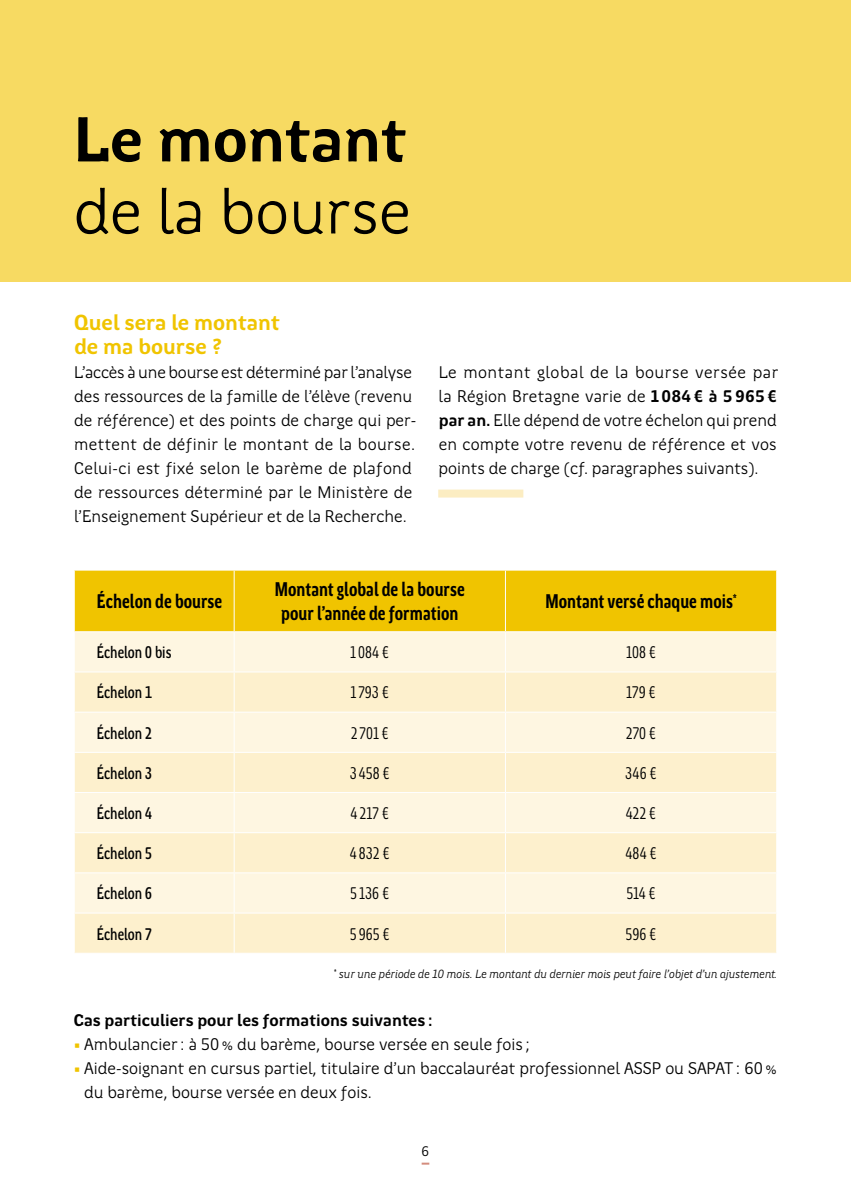
<style>
.page{position:relative;width:851px;height:1191px;background:#fff}
.page>*{position:absolute;margin:0;border:0;box-sizing:border-box;transform-origin:0 0}
.t1{font:64px "Region Bretagne New";color:#000}
.t2{font:700 64px "Region Bretagne New";color:#000}
.t3{font:700 22px/24px "Region Bretagne New";color:#f0c400}
.t4{font:700 20px/24px "Region Bretagne Cond New";color:#000;text-align:center}
.t5{font:17px/24px "Region Bretagne New";color:#000}
.t6{font:17px "Region Bretagne Cond New";letter-spacing:.01em;color:#000}
.t7{font:500 17px "Region Bretagne Cond New";color:#000}
.t8{font:700 17px "Region Bretagne New";color:#000}
.t9{font:14px "Region Bretagne New";color:#000}
.t10{font:italic 12px "Region Bretagne New";color:#000}
.s1{font-weight:700}
.s2{color:#f0c400}
</style>
<div class="page">
<svg style="left:421px;top:1162px;width:8px;height:2px"></svg>
<div style="left:0;top:0;width:850px;height:281px;background:#f7da62"></div>
<div style="left:438px;top:489px;width:85px;height:8px;background:#fcedc2"></div>
<div style="left:75px;top:570px;width:701px;height:61px;background:#f0c400"></div>
<div style="left:75px;top:632px;width:701px;height:39px;background:#fef6e1"></div>
<svg style="left:75px;top:672px;width:701px;height:280px;background:#fdf2d5"></svg>
<hr style="left:234px;top:570px;width:1px;height:61px;background:#fff">
<hr style="left:505px;top:570px;width:1px;height:61px;background:#fff">
<hr style="left:234px;top:632px;width:1px;height:39px;background:#fff">
<hr style="left:505px;top:632px;width:1px;height:39px;background:#fff">
<hr style="left:234px;top:672px;width:1px;height:39px;background:#fff">
<hr style="left:505px;top:672px;width:1px;height:39px;background:#fff">
<hr style="left:74px;top:711px;width:160px;height:1px;background:#fff">
<hr style="left:234px;top:711px;width:271px;height:1px;background:#fff">
<hr style="left:234px;top:712px;width:1px;height:40px;background:#fff">
<hr style="left:505px;top:711px;width:272px;height:1px;background:#fff">
<hr style="left:505px;top:712px;width:1px;height:40px;background:#fff">
<hr style="left:74px;top:752px;width:160px;height:1px;background:#fff">
<hr style="left:234px;top:752px;width:271px;height:1px;background:#fff">
<hr style="left:234px;top:753px;width:1px;height:39px;background:#fff">
<hr style="left:505px;top:752px;width:272px;height:1px;background:#fff">
<hr style="left:505px;top:753px;width:1px;height:39px;background:#fff">
<hr style="left:74px;top:792px;width:160px;height:1px;background:#fff">
<hr style="left:234px;top:792px;width:271px;height:1px;background:#fff">
<hr style="left:234px;top:793px;width:1px;height:39px;background:#fff">
<hr style="left:505px;top:792px;width:272px;height:1px;background:#fff">
<hr style="left:505px;top:793px;width:1px;height:39px;background:#fff">
<hr style="left:74px;top:832px;width:160px;height:1px;background:#fff">
<hr style="left:234px;top:832px;width:271px;height:1px;background:#fff">
<hr style="left:234px;top:833px;width:1px;height:39px;background:#fff">
<hr style="left:505px;top:832px;width:272px;height:1px;background:#fff">
<hr style="left:505px;top:833px;width:1px;height:39px;background:#fff">
<hr style="left:74px;top:872px;width:160px;height:1px;background:#fff">
<hr style="left:234px;top:872px;width:271px;height:1px;background:#fff">
<hr style="left:234px;top:873px;width:1px;height:39px;background:#fff">
<hr style="left:505px;top:872px;width:272px;height:1px;background:#fff">
<hr style="left:505px;top:873px;width:1px;height:39px;background:#fff">
<hr style="left:74px;top:912px;width:160px;height:1px;background:#fff">
<hr style="left:234px;top:912px;width:271px;height:1px;background:#fff">
<hr style="left:234px;top:913px;width:1px;height:39px;background:#fff">
<hr style="left:505px;top:912px;width:272px;height:1px;background:#fff">
<hr style="left:505px;top:913px;width:1px;height:39px;background:#fff">
<h1 class="t2" style="left:74px;top:104px;width:334px">Le montant</h1>
<h1 class="t1" style="left:74px;top:176px;width:339px">de la bourse</h1>
<p class="t3" style="left:74px;top:310px;width:207px">Quel sera le montant de ma bourse ?</p>
<p class="t5" style="left:74px;top:360px;width:344px">L’accès à une bourse est déterminé par l’analyse des ressources de la famille de l’élève (revenu de référence) et des points de charge qui per&shy;mettent de définir le montant de la bourse.<br>Celui-ci est fixé selon le barème de plafond de ressources déterminé par le Ministère de l’Enseignement Supérieur et de la Recherche.</p>
<p class="t5" style="left:438px;top:360px;width:341px;text-align:justify">Le montant global de la bourse versée par la Région Bretagne varie de <span class="s1">1 084€ à 5 965 € par an.</span> Elle dépend de votre échelon qui prend en compte votre revenu de référence et vos points de charge (cf. paragraphes suivants).</p>
<p class="t4" style="left:97px;top:590px;width:127px">Échelon de bourse</p>
<p class="t4" style="left:275px;top:578px;width:191px">Montant global de la bourse pour l’année de formation</p>
<p class="t4" style="left:545px;top:590px;width:193px">Montant versé chaque mois<sup>*</sup></p>
<p class="t7" style="left:97px;top:643px;width:76px">Échelon 0 bis</p>
<p class="t6" style="left:350px;top:643px;width:41px">1 084 €</p>
<p class="t6" style="left:626px;top:643px;width:31px">108 €</p>
<p class="t7" style="left:97px;top:683px;width:57px">Échelon 1</p>
<p class="t6" style="left:350px;top:683px;width:40px">1793 €</p>
<p class="t6" style="left:626px;top:683px;width:31px">179 €</p>
<p class="t7" style="left:97px;top:723px;width:57px">Échelon 2</p>
<p class="t6" style="left:350px;top:723px;width:40px">2701 €</p>
<p class="t6" style="left:625px;top:723px;width:32px">270 €</p>
<p class="t7" style="left:97px;top:763px;width:57px">Échelon 3</p>
<p class="t6" style="left:349px;top:763px;width:42px">3 458 €</p>
<p class="t6" style="left:625px;top:763px;width:33px">346 €</p>
<p class="t7" style="left:97px;top:804px;width:57px">Échelon 4</p>
<p class="t6" style="left:350px;top:804px;width:40px">4217 €</p>
<p class="t6" style="left:625px;top:804px;width:32px">422 €</p>
<p class="t7" style="left:97px;top:844px;width:57px">Échelon 5</p>
<p class="t6" style="left:350px;top:844px;width:41px">4 832 €</p>
<p class="t6" style="left:625px;top:844px;width:33px">484 €</p>
<p class="t7" style="left:97px;top:884px;width:57px">Échelon 6</p>
<p class="t6" style="left:350px;top:884px;width:41px">5136 €</p>
<p class="t6" style="left:626px;top:884px;width:31px">514 €</p>
<p class="t7" style="left:97px;top:924px;width:57px">Échelon 7</p>
<p class="t6" style="left:350px;top:924px;width:42px">5 965 €</p>
<p class="t6" style="left:625px;top:924px;width:32px">596 €</p>
<p class="t10" style="left:334px;top:967px;width:444px"><sup>*</sup> sur une période de 10 mois. Le montant du dernier mois peut faire l’objet d’un ajustement.</p>
<p class="t8" style="left:74px;top:1010px;width:360px">Cas particuliers pour les formations suivantes :</p>
<p class="t5" style="left:74px;top:1032px;width:458px"><span class="s2">•</span> Ambulancier: à 50% du barème, bourse versée en seule fois ;</p>
<p class="t5" style="left:84px;top:1056px;width:694px;text-indent:-11px"><span class="s2">•</span> Aide-soignant en cursus partiel, titulaire d’un baccalauréat professionnel ASSP ou SAPAT: 60% du barème, bourse versée en deux fois.</p>
<p class="t9" style="left:421px;top:1143px;width:9px">6</p>
</div>
